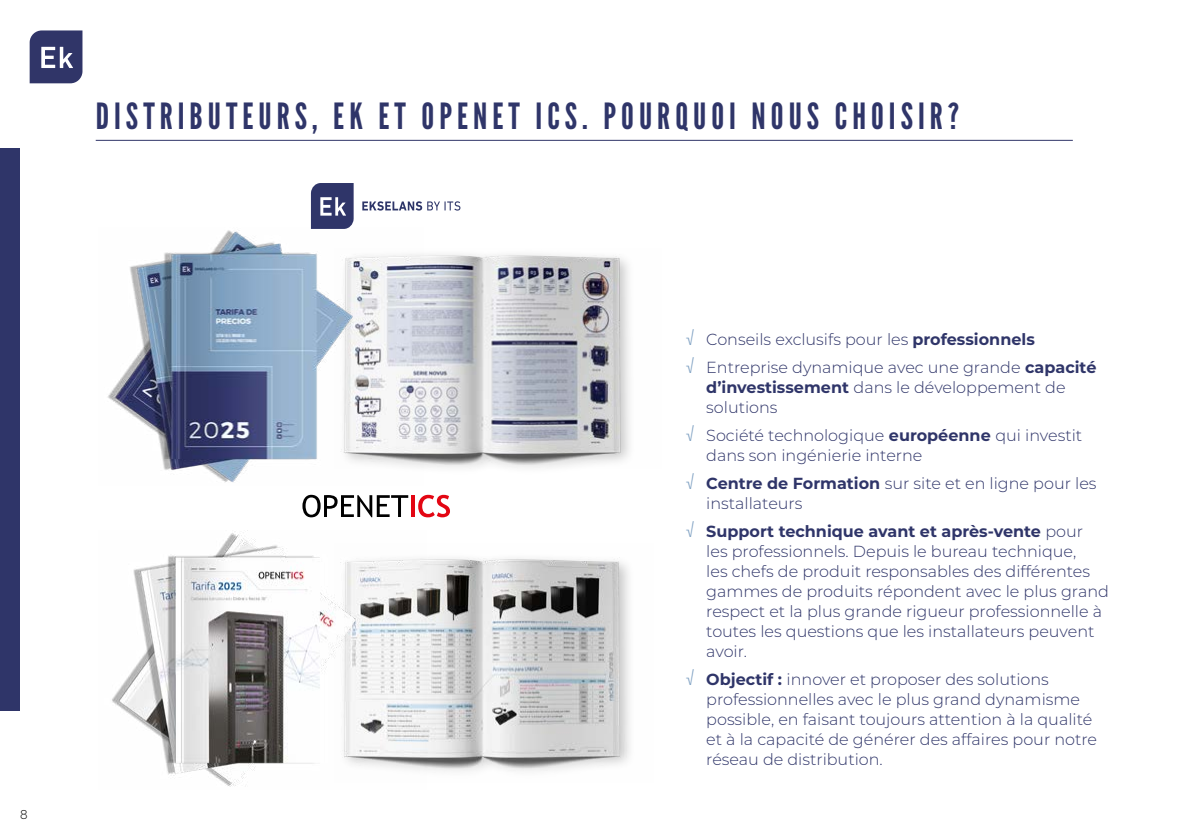
<style>
.page{position:relative;width:1191px;height:840px;background:#fff}
.page>*{position:absolute;margin:0;border:0;box-sizing:border-box;transform-origin:0 0}
.t1{font:36px "League Gothic";letter-spacing:.14em;color:#2f3569}
.t2{font:300 16px/20px "Montserrat";color:#2f3569}
.t3{font:300 12.8px "Raleway";color:#000}
.s1{font-family:"Raleway";font-size:20px;color:#7ea0c2}
.s2{font-weight:700}
</style>
<div class="page">
<div style="left:0;top:148px;width:20px;height:562px;background:#2f3569"></div>
<svg style="left:30px;top:30px;width:52px;height:53px;background:#4d517d"></svg>
<hr style="left:96px;top:140px;width:976px;height:1px;background:#303568">
<svg style="left:311px;top:183px;width:43px;height:44px;background:#4c517e"></svg>
<svg style="left:362px;top:201px;width:98px;height:9px"></svg>
<svg style="left:302px;top:494px;width:106px;height:23px"></svg>
<hr style="left:411px;top:495px;width:4px;height:21px;background:#e30613">
<svg style="left:418px;top:494px;width:32px;height:23px"></svg>
<img style="left:427px;top:557px;width:203px;height:214px">
<img style="left:112px;top:530px;width:315px;height:257px">
<img style="left:423px;top:254px;width:207px;height:214px">
<img style="left:108px;top:227px;width:315px;height:255px">
<h1 class="t1" style="left:96px;top:94px;width:865px">DISTRIBUTEURS, EK ET OPENET ICS. POURQUOI NOUS CHOISIR?</h1>
<p class="t3" style="left:20px;top:806px;width:9px">8</p>
<p class="t2" style="left:686px;top:324px;width:412px;line-height:28px"><span class="s1">√</span> Conseils exclusifs pour les <span class="s2">professionnels<br></span><span class="s1">√</span> Entreprise dynamique avec une grande <span class="s2">capacité</span></p>
<p class="t2" style="left:706px;top:376px;width:361px"><span class="s2">d’investissement</span> dans le développement de solutions</p>
<p class="t2" style="left:706px;top:424px;width:377px;text-indent:-20px"><span class="s1">√</span> Société technologique <span class="s2">européenne</span> qui investit dans son ingénierie interne</p>
<p class="t2" style="left:706px;top:472px;width:392px;text-indent:-20px"><span class="s1">√</span> <span class="s2">Centre de Formation</span> sur site et en ligne pour les installateurs</p>
<p class="t2" style="left:706px;top:520px;width:404px;text-indent:-20px"><span class="s1">√</span> <span class="s2">Support technique avant et après-vente</span> pour<br>les professionnels. Depuis le bureau technique,<br>les chefs de produit responsables des différentes gammes de produits répondent avec le plus grand respect et la plus grande rigueur professionnelle à toutes les questions que les installateurs peuvent avoir.</p>
<p class="t2" style="left:706px;top:668px;width:392px;text-indent:-20px"><span class="s1">√</span> <span class="s2">Objectif :</span> innover et proposer des solutions professionnelles avec le plus grand dynamisme possible, en faisant toujours attention à la qualité et à la capacité de générer des affaires pour notre réseau de distribution.</p>
</div>
